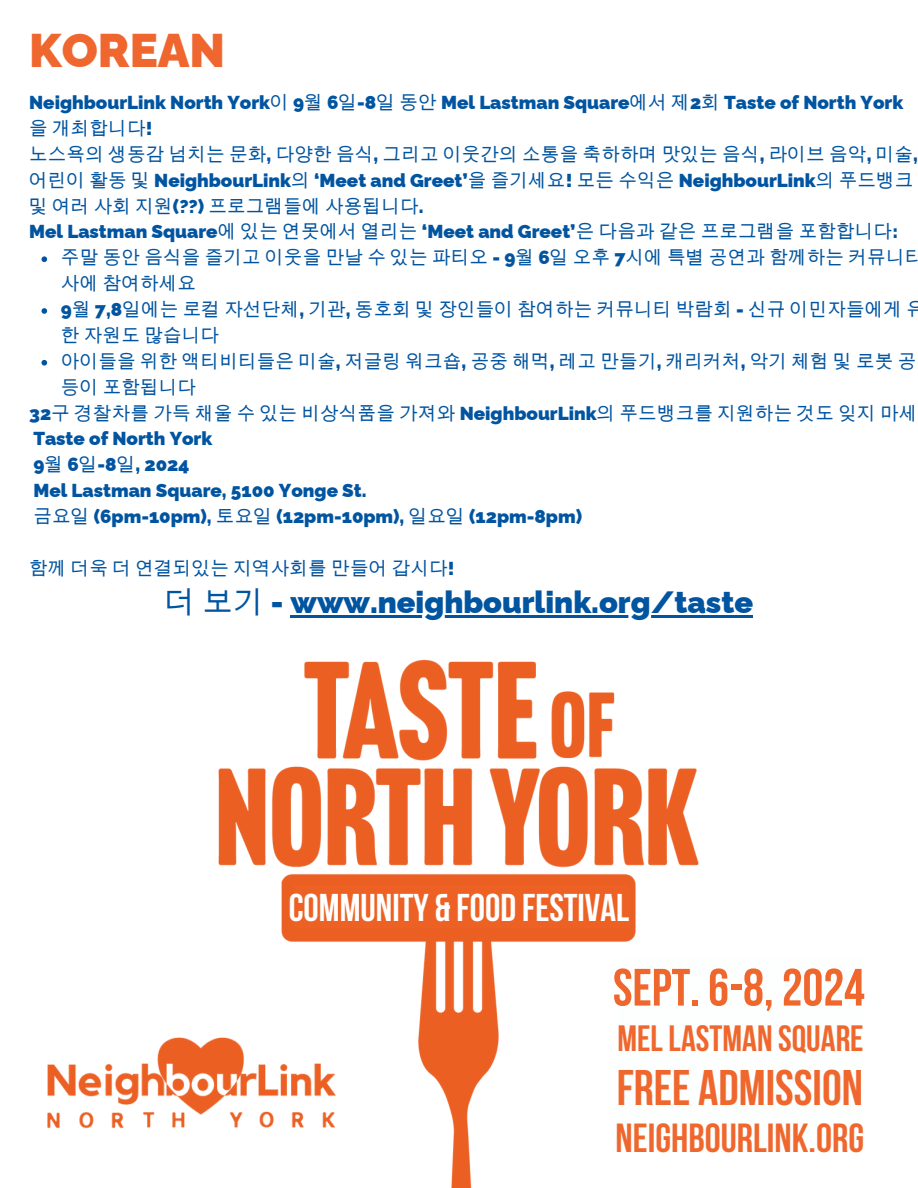
<style>
.page{position:relative;width:918px;height:1188px;background:#fff}
.page>*{position:absolute;margin:0;border:0;box-sizing:border-box;transform-origin:0 0}
.t1{font:700 52.5px "Bebas Neue";color:#f0672e}
.t2{font:700 49.8px "Bebas Neue";color:#f0672e}
.t3{font:900 47.25px "Raleway";color:#ef662e}
.t4{font:700 40.5px "Bebas Neue";color:#f0672e}
.t5{font:700 38.55px "Bebas Neue";color:#fff}
.t6{font:700 36.45px "Bebas Neue";color:#f0672e}
.t7{font:900 30.75px "Raleway";color:#0154a0}
.t8{font:18.75px/25.8px "Wen Quan Yi Micro Hei";color:#0154a0}
.t9{font:900 18.75px/25.8px "Raleway";color:#0154a0}
.s1{font-family:"Wen Quan Yi Micro Hei";font-weight:400}
.s2{font-family:"Raleway";font-weight:900}
</style>
<div class="page">
<img style="left:218px;top:615px;width:481px;height:573px">
<div style="left:294px;top:885px;width:335px;height:42px;background:#ed6224"></div>
<img style="left:47px;top:939px;width:319px;height:234px">
<div style="left:618px;top:958px;width:245px;height:156px;background:#fdffff"></div>
<div style="left:618px;top:1114px;width:246px;height:37px;background:#fdffff"></div>
<svg style="left:42px;top:256px;width:5px;height:6px"></svg>
<svg style="left:42px;top:308px;width:5px;height:6px"></svg>
<svg style="left:42px;top:360px;width:5px;height:6px"></svg>
<hr style="left:291px;top:615px;width:462px;height:3px;background:#0154a0">
<h4 class="t3" style="left:29px;top:22px;width:197px">KOREAN</h4>
<p class="t9" style="left:29px;top:90px;width:876px">NeighbourLink North York<span class="s1">이</span> 9<span class="s1">월</span> 6<span class="s1">일</span>-8<span class="s1">일 동안</span> Mel Lastman Square<span class="s1">에서 제</span>2<span class="s1">회</span> Taste of North York</p>
<p class="t8" style="left:29px;top:115px;width:890px">을 개최합니다<span class="s2">!<br></span>노스욕의 생동감 넘치는 문화<span class="s2">,</span> 다양한 음식<span class="s2">,</span> 그리고 이웃간의 소통을 축하하며 맛있는 음식<span class="s2">,</span> 라이브 음악<span class="s2">,</span> 미술<span class="s2">,</span></p>
<p class="t9" style="left:29px;top:167px;width:886px"><span class="s1">어린이 활동 및</span> NeighbourLink<span class="s1">의</span> ‘Meet and Greet’<span class="s1">을 즐기세요</span>! <span class="s1">모든 수익은</span> NeighbourLink<span class="s1">의 푸드뱅크</span></p>
<p class="t8" style="left:29px;top:193px;width:396px">및 여러 사회 지원<span class="s2">(??)</span> 프로그램들에 사용됩니다<span class="s2">.</span></p>
<p class="t9" style="left:29px;top:219px;width:870px">Mel Lastman Square<span class="s1">에 있는 연못에서 열리는</span> ‘Meet and Greet’<span class="s1">은 다음과 같은 프로그램을 포함합니다</span>:</p>
<p class="t8" style="left:61px;top:245px;width:864px">주말 동안 음식을 즐기고 이웃을 만날 수 있는 파티오 <span class="s2">- 9</span>월 <span class="s2">6</span>일 오후 <span class="s2">7</span>시에 특별 공연과 함께하는 커뮤니티</p>
<p class="t8" style="left:61px;top:271px;width:137px">사에 참여하세요</p>
<p class="t8" style="left:61px;top:297px;width:866px"><span class="s2">9</span>월 <span class="s2">7,8</span>일에는 로컬 자선단체<span class="s2">,</span> 기관<span class="s2">,</span> 동호회 및 장인들이 참여하는 커뮤니티 박람회 <span class="s2">-</span> 신규 이민자들에게 유</p>
<p class="t8" style="left:61px;top:322px;width:160px">한 자원도 많습니다</p>
<p class="t8" style="left:61px;top:348px;width:857px">아이들을 위한 액티비티들은 미술<span class="s2">,</span> 저글링 워크숍<span class="s2">,</span> 공중 해먹<span class="s2">,</span> 레고 만들기<span class="s2">,</span> 캐리커처<span class="s2">,</span> 악기 체험 및 로봇 공</p>
<p class="t8" style="left:61px;top:374px;width:137px">등이 포함됩니다</p>
<p class="t8" style="left:29px;top:400px;width:890px"><span class="s2">32</span>구 경찰차를 가득 채울 수 있는 비상식품을 가져와 <span class="s2">NeighbourLink</span>의 푸드뱅크를 지원하는 것도 잊지 마세</p>
<p class="t9" style="left:33px;top:426px;width:550px">Taste of North York<br>9<span class="s1">월</span> 6<span class="s1">일</span>-8<span class="s1">일</span>, 2024<br>Mel Lastman Square, 5100 Yonge St.<br><span class="s1">금요일</span> (6pm-10pm), <span class="s1">토요일</span> (12pm-10pm), <span class="s1">일요일</span> (12pm-8pm)</p>
<p class="t8" style="left:29px;top:555px;width:427px">함께 더욱 더 연결되있는 지역사회를 만들어 갑시다<span class="s2">!</span></p>
<h3 class="t7" style="left:165px;top:584px;width:590px"><span class="s1">더 보기</span> - www.neighbourlink.org/taste</h3>
<p class="t5" style="left:289px;top:892px;width:342px">COMMUNITY &amp; FOOD FESTIVAL</p>
<p class="t1" style="left:613px;top:966px;width:253px">SEPT. 6-8, 2024</p>
<h2 class="t6" style="left:618px;top:1024px;width:248px">MELLASTMAN SQUARE</h2>
<h4 class="t2" style="left:617px;top:1067px;width:248px">FREE ADMISSION</h4>
<h2 class="t4" style="left:616px;top:1122px;width:250px">NEIGHBOURLINK.ORG</h2>
</div>
